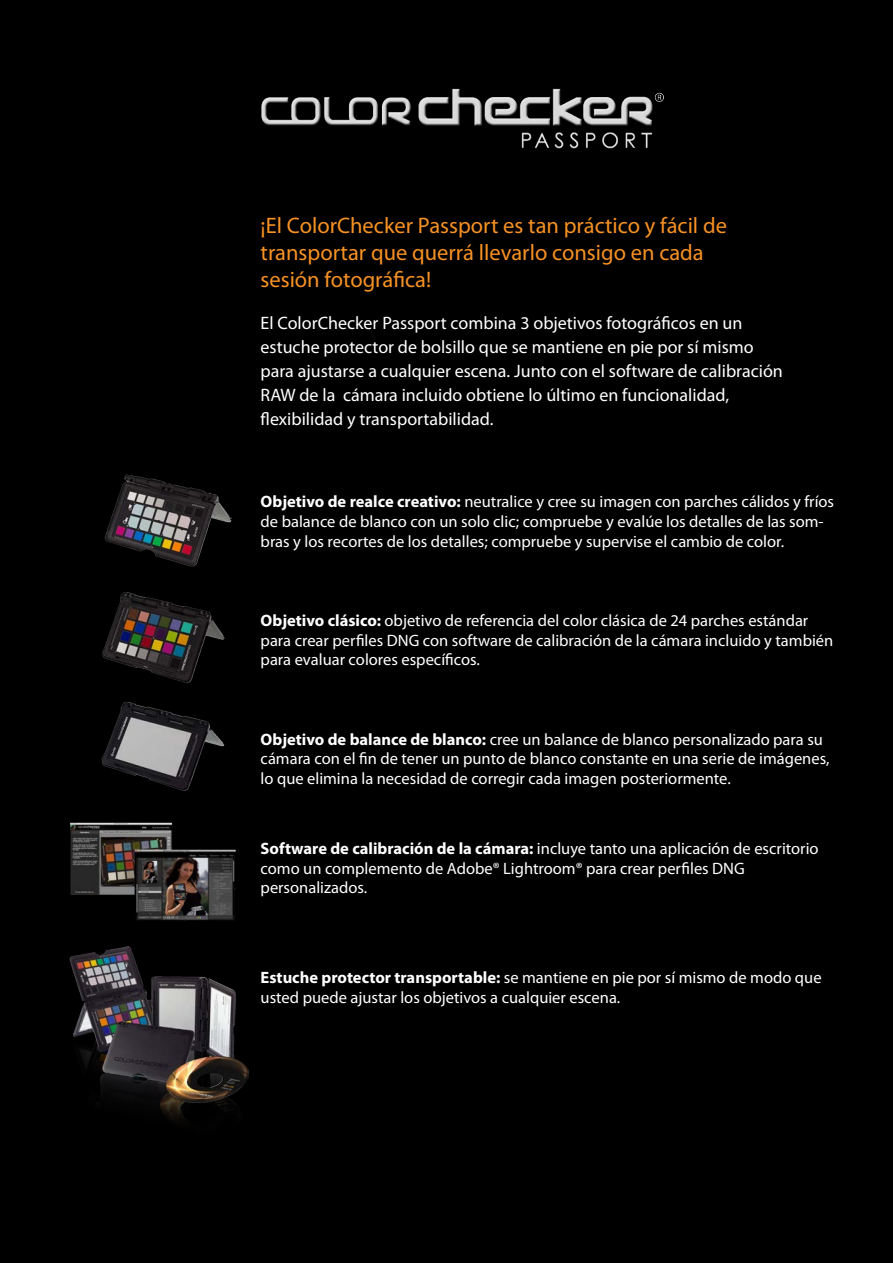
<style>
.page{position:relative;width:893px;height:1263px;background:#000}
.page>*{position:absolute;margin:0;border:0;box-sizing:border-box;transform-origin:0 0}
.t1{font:22.5px/27px "Myriad Pro";color:#f69124}
.t2{font:18px/24px "Myriad Pro";color:#fff}
.t3{font:16.5px/19.8px "Myriad Pro";color:#fff}
.s1{font-weight:700}
</style>
<div class="page">
<img style="left:55px;top:678px;width:221px;height:140px">
<img style="left:63px;top:579px;width:204px;height:120px">
<img style="left:79px;top:460px;width:169px;height:128px">
<img style="left:61px;top:813px;width:185px;height:117px">
<img style="left:63px;top:946px;width:186px;height:189px">
<img style="left:242px;top:81px;width:422px;height:82px">
<h1 class="t1" style="left:261px;top:211px;width:468px">¡El ColorChecker Passport es tan práctico y fácil de transportar que querrá llevarlo consigo en cada sesión fotográfica!</h1>
<p class="t2" style="left:261px;top:311px;width:524px">El ColorChecker Passport combina 3 objetivos fotográficos en un estuche protector de bolsillo que se mantiene en pie por sí mismo para ajustarse a cualquier escena. Junto con el software de calibración RAW de la cámara incluido obtiene lo último en funcionalidad, flexibilidad y transportabilidad.</p>
<p class="t3" style="left:261px;top:491px;width:575px"><span class="s1">Objetivo de realce creativo:</span> neutralice y cree su imagen con parches cálidos y fríos de balance de blanco con un solo clic; compruebe y evalúe los detalles de las som&shy;bras y los recortes de los detalles; compruebe y supervise el cambio de color.</p>
<p class="t3" style="left:261px;top:610px;width:574px"><span class="s1">Objetivo clásico:</span> objetivo de referencia del color clásica de 24 parches estándar para crear perfiles DNG con software de calibración de la cámara incluido y también para evaluar colores específicos.</p>
<p class="t3" style="left:261px;top:729px;width:570px"><span class="s1">Objetivo de balance de blanco:</span> cree un balance de blanco personalizado para su cámara con el fin de tener un punto de blanco constante en una serie de imágenes, lo que elimina la necesidad de corregir cada imagen posteriormente.</p>
<p class="t3" style="left:261px;top:838px;width:560px"><span class="s1">Software de calibración de la cámara:</span> incluye tanto una aplicación de escritorio como un complemento de Adobe® Lightroom® para crear perfiles DNG personalizados.</p>
<p class="t3" style="left:261px;top:967px;width:562px"><span class="s1">Estuche protector transportable:</span> se mantiene en pie por sí mismo de modo que usted puede ajustar los objetivos a cualquier escena.</p>
</div>
